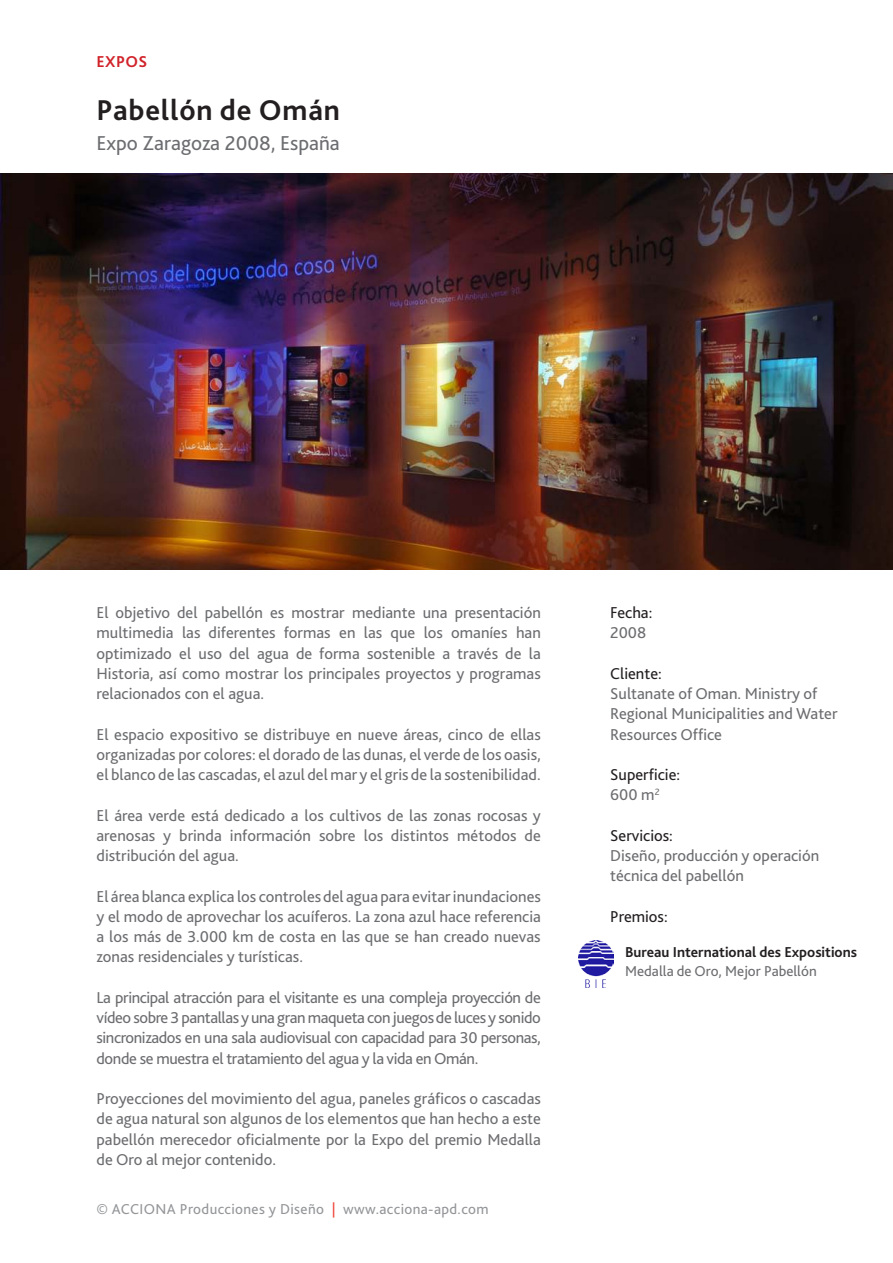
<style>
.page{position:relative;width:893px;height:1263px;background:#fff}
.page>*{position:absolute;margin:0;border:0;box-sizing:border-box;transform-origin:0 0}
.t1{font:700 30px "Bliss 2";letter-spacing:.025em;color:#231f20}
.t2{font:21px "Bliss 2";color:#6c6d70}
.t3{font:16.5px/20.2px "Bliss 2";color:#6c6d70;text-align:justify}
.t4{font:16.5px/20.2px "Bliss 2";color:#231f20}
.t5{font:700 16.5px "Bliss 2";letter-spacing:.025em;color:#d1232a}
.t6{font:15px "Bliss 2";letter-spacing:.025em;color:#939598}
.t7{font:700 15px "Bliss 2";color:#231f20}
.t8{font:15px "Bliss 2";color:#6c6d70}
.s1{color:#ee3f34}
.s2{color:#6c6d70}
</style>
<div class="page">
<img style="left:0;top:173px;width:893px;height:396px">
<img style="left:578px;top:941px;width:35px;height:46px">
<p class="t5" style="left:97px;top:51px;width:52px">EXPOS</p>
<h1 class="t1" style="left:97px;top:91px;width:245px">Pabellón de Omán</h1>
<p class="t2" style="left:97px;top:130px;width:245px">Expo Zaragoza 2008, España</p>
<p class="t3" style="left:97px;top:602px;width:446px">El objetivo del pabellón es mostrar mediante una presentación multimedia las diferentes formas en las que los omaníes han optimizado el uso del agua de forma sostenible a través de la Historia, así como mostrar los principales proyectos y programas relacionados con el agua.</p>
<p class="t3" style="left:97px;top:724px;width:446px">El espacio expositivo se distribuye en nueve áreas, cinco de ellas organizadas por colores: el dorado de las dunas, el verde de los oasis, el blanco de las cascadas, el azul del mar y el gris de la sostenibilidad.</p>
<p class="t3" style="left:97px;top:805px;width:446px">El área verde está dedicado a los cultivos de las zonas rocosas y arenosas y brinda información sobre los distintos métodos de distribución del agua.</p>
<p class="t3" style="left:97px;top:886px;width:446px">El área blanca explica los controles del agua para evitar inundaciones y el modo de aprovechar los acuíferos. La zona azul hace referencia a los más de 3.000 km de costa en las que se han creado nuevas zonas residenciales y turísticas.</p>
<p class="t3" style="left:97px;top:987px;width:446px">La principal atracción para el visitante es una compleja proyección de vídeo sobre 3 pantallas y una gran maqueta con juegos de luces y sonido sincronizados en una sala audiovisual con capacidad para 30 personas, donde se muestra el tratamiento del agua y la vida en Omán.</p>
<p class="t3" style="left:97px;top:1088px;width:446px">Proyecciones del movimiento del agua, paneles gráficos o cascadas de agua natural son algunos de los elementos que han hecho a este pabellón merecedor oficialmente por la Expo del premio Medalla de Oro al mejor contenido.</p>
<p class="t6" style="left:97px;top:1199px;width:394px">© ACCIONA Producciones y Diseño <span class="s1">|</span> www.acciona-apd.com</p>
<p class="t4" style="left:610px;top:602px;width:44px">Fecha:</p>
<p class="t3" style="left:610px;top:622px;width:38px">2008</p>
<p class="t4" style="left:610px;top:663px;width:53px">Cliente:</p>
<p class="t3" style="left:610px;top:683px;width:229px;text-align:left">Sultanate of Oman. Ministry of<br>Regional Municipalities and Water<br>Resources Office</p>
<p class="t4" style="left:610px;top:764px;width:71px">Superficie:<br><span class="s2">600 m</span><sup>2</sup></p>
<p class="t4" style="left:610px;top:825px;width:64px">Servicios:</p>
<p class="t3" style="left:610px;top:845px;width:210px">Diseño, producción y operación técnica del pabellón</p>
<p class="t4" style="left:610px;top:906px;width:59px">Premios:</p>
<p class="t7" style="left:625px;top:942px;width:233px">Bureau International des Expositions</p>
<p class="t8" style="left:625px;top:962px;width:193px">Medalla de Oro, Mejor Pabellón</p>
</div>
